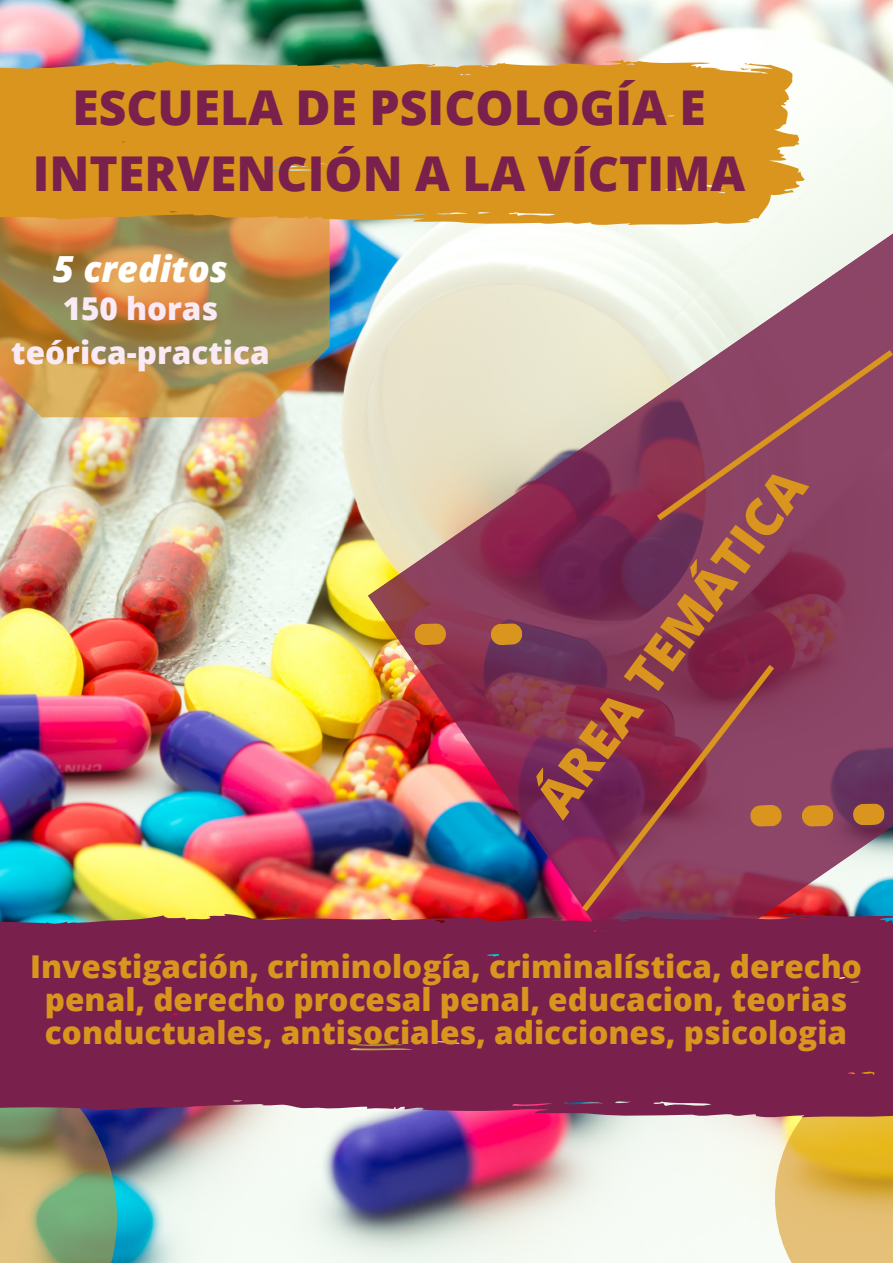
<style>
.page{position:relative;width:893px;height:1264px;background:#fff}
.page>*{position:absolute;margin:0;border:0;box-sizing:border-box;transform-origin:0 0}
.t1{font:800 51.3px "Open Sans";color:#d9951d}
.t2{font:800 48px/66.3px "Open Sans";color:#79214c;text-align:center}
.t3{font:italic 800 36px "Open Sans";color:#fffffe}
.t4{font:800 31.5px/32.5px "Open Sans";color:#d9951d;text-align:center}
.t5{font:800 31.5px/43.8px "Open Sans";color:#faeaf5;text-align:center}
</style>
<div class="page">
<img style="left:0;top:0;width:892px;height:1262px">
<svg style="left:0;top:1118px;width:117px;height:144px;background:#90996e"></svg>
<svg style="left:0;top:59px;width:804px;height:167px;background:#d69a2d"></svg>
<svg style="left:775px;top:1118px;width:117px;height:144px;background:#e3bc59"></svg>
<svg style="left:0;top:912px;width:892px;height:206px;background:#7c2850"></svg>
<img style="left:367px;top:143px;width:525px;height:854px">
<svg style="left:650px;top:344px;width:242px;height:182px;background:#924d66"></svg>
<svg style="left:576px;top:658px;width:203px;height:259px;background:#873554"></svg>
<svg style="left:490px;top:623px;width:32px;height:22px"></svg>
<svg style="left:0;top:139px;width:329px;height:278px;background:#c18f40"></svg>
<svg style="left:414px;top:623px;width:32px;height:22px"></svg>
<svg style="left:749px;top:804px;width:33px;height:23px"></svg>
<svg style="left:801px;top:804px;width:32px;height:23px"></svg>
<svg style="left:852px;top:803px;width:32px;height:22px"></svg>
<h2 class="t2" style="left:33px;top:73px;width:714px">ESCUELA DE PSICOLOGÍA E<br>INTERVENCIÓN A LA VÍCTIMA</h2>
<p class="t3" style="left:53px;top:243px;width:176px">5 creditos</p>
<p class="t5" style="left:11px;top:286px;width:260px">150 horas teórica-practica</p>
<h1 class="t1" style="left:519px;top:789px;width:417px;rotate:-54deg">ÁREA TEMÁTICA</h1>
<p class="t4" style="left:30px;top:949px;width:833px">Investigación, criminología, criminalística, derecho penal, derecho procesal penal, educacion, teorias conductuales, antisociales, adicciones, psicologia</p>
</div>
